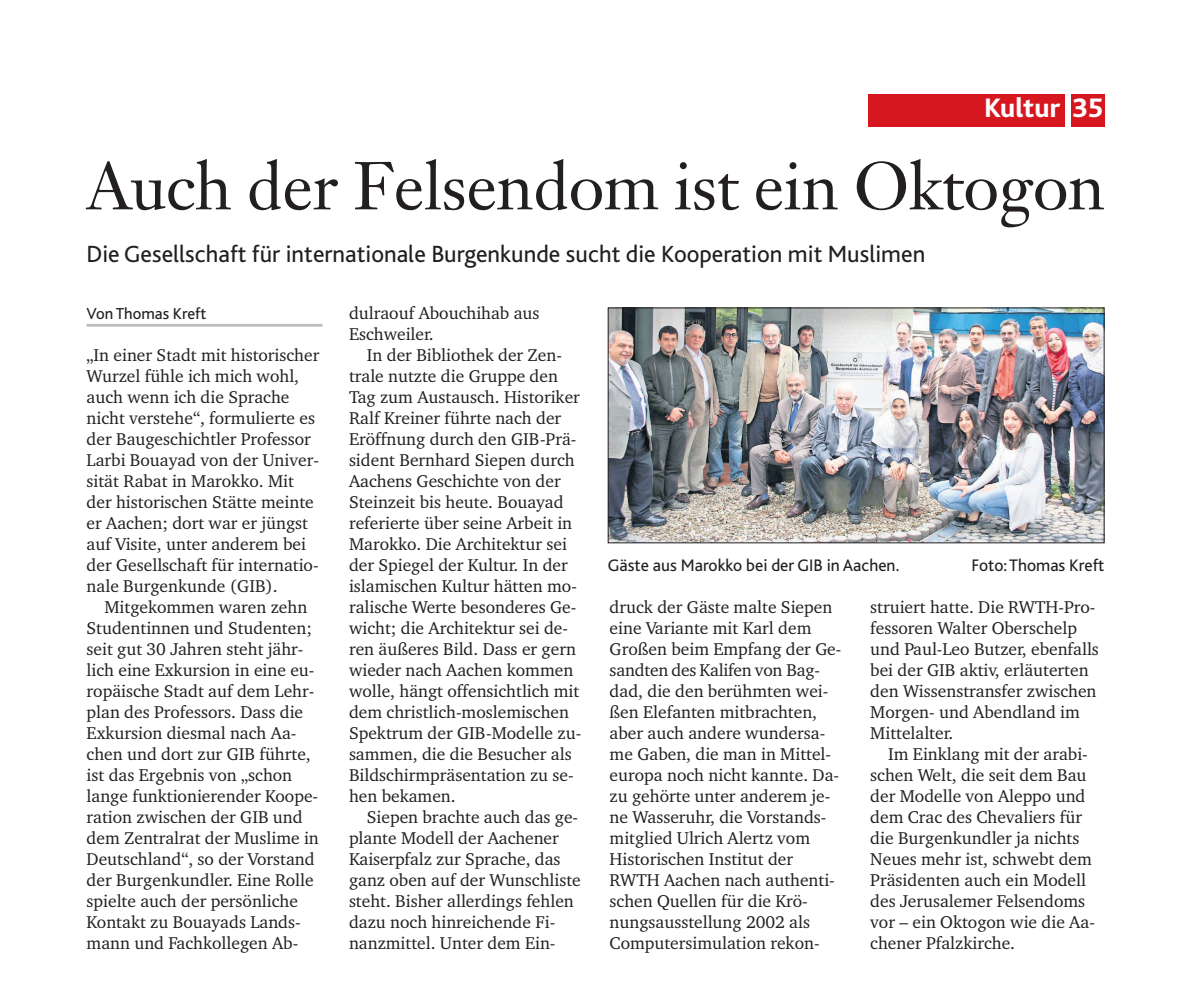
<style>
.page{position:relative;width:1191px;height:994px;background:#fff}
.page>*{position:absolute;margin:0;border:0;box-sizing:border-box;transform-origin:0 0}
.t1{font:66.5px "Janson Text";letter-spacing:-.005em;color:#231f20}
.t2{font:800 28px "Bliss";color:#fff}
.t3{font:24.5px "Bliss";color:#231f20}
.t4{font:17.5px/21px "Charter BT";color:#231f20}
.t5{font:17.5px "Bliss";color:#231f20}
.t6{font:16.62px "Bliss";color:#231f20}
</style>
<div class="page">
<div style="left:868px;top:94px;width:197px;height:32px;background:#d7171f"></div>
<div style="left:1070px;top:95px;width:34px;height:32px;background:#d7171f"></div>
<hr style="left:87px;top:324px;width:235px;height:3px;background:#bcbdc0">
<img style="left:610px;top:310px;width:492px;height:231px">
<div style="left:608px;top:308px;width:496px;height:235px;border:1px solid #231f20"></div>
<h2 class="t2" style="left:984px;top:97px;width:120px">Kultur 35</h2>
<h1 class="t1" style="left:87px;top:159px;width:1020px">Auch der Felsendom ist ein Oktogon</h1>
<h3 class="t3" style="left:87px;top:244px;width:840px">Die Gesellschaft für internationale Burgenkunde sucht die Kooperation mit Muslimen</h3>
<p class="t6" style="left:87px;top:307px;width:121px">Von Thomas Kreft</p>
<p class="t4" style="left:87px;top:346px;width:234px">„In einer Stadt mit historischer<br>Wurzel fühle ich mich wohl, auch wenn ich die Sprache nicht verstehe“, formulierte es der Baugeschichtler Professor<br>Larbi Bouayad von der Univer&shy;sität Rabat in Marokko. Mit der historischen Stätte meinte er Aachen; dort war er jüngst auf Visite, unter anderem bei der Gesellschaft für internatio&shy;nale Burgenkunde (GIB).</p>
<p class="t4" style="left:87px;top:598px;width:234px;text-indent:18px">Mitgekommen waren zehn<br>Studentinnen und Studenten; seit gut 30 Jahren steht jähr&shy;lich eine Exkursion in eine eu&shy;ropäische Stadt auf dem Lehr&shy;plan des Professors. Dass die<br>Exkursion diesmal nach Aa&shy;chen und dort zur GIB führte, ist das Ergebnis von „schon lange funktionierender Koope&shy;ration zwischen der GIB und dem Zentralrat der Muslime in<br>Deutschland“, so der Vorstand der Burgenkundler. Eine Rolle spielte auch der persönliche<br>Kontakt zu Bouayads Lands&shy;mann und Fachkollegen Ab-</p>
<p class="t4" style="left:349px;top:304px;width:192px">dulraouf Abouchihab aus<br>Eschweiler.</p>
<p class="t4" style="left:349px;top:346px;width:234px;text-indent:18px">In der Bibliothek der Zen&shy;trale nutzte die Gruppe den<br>Tag zum Austausch. Historiker<br>Ralf Kreiner führte nach der<br>Eröffnung durch den GIB-Prä&shy;sident Bernhard Siepen durch<br>Aachens Geschichte von der<br>Steinzeit bis heute. Bouayad referierte über seine Arbeit in<br>Marokko. Die Architektur sei der Spiegel der Kultur. In der islamischen Kultur hätten mo&shy;ralische Werte besonderes Ge&shy;wicht; die Architektur sei de&shy;ren äußeres Bild. Dass er gern wieder nach Aachen kommen wolle, hängt offensichtlich mit dem christlich-moslemischen<br>Spektrum der GIB-Modelle zu&shy;sammen, die die Besucher als<br>Bildschirmpräsentation zu se&shy;hen bekamen.</p>
<p class="t4" style="left:349px;top:808px;width:233px;text-indent:18px">Siepen brachte auch das ge&shy;plante Modell der Aachener<br>Kaiserpfalz zur Sprache, das ganz oben auf der Wunschliste steht. Bisher allerdings fehlen dazu noch hinreichende Fi&shy;nanzmittel. Unter dem Ein-</p>
<p class="t5" style="left:608px;top:558px;width:293px">Gäste aus Marokko bei der GIB in Aachen.</p>
<p class="t5" style="left:971px;top:558px;width:134px">Foto: Thomas Kreft</p>
<p class="t4" style="left:609px;top:598px;width:233px">druck der Gäste malte Siepen eine Variante mit Karl dem<br>Großen beim Empfang der Ge&shy;sandten des Kalifen von Bag&shy;dad, die den berühmten wei&shy;ßen Elefanten mitbrachten, aber auch andere wundersa&shy;me Gaben, die man in Mittel&shy;europa noch nicht kannte. Da&shy;zu gehörte unter anderem je&shy;ne Wasseruhr, die Vorstands&shy;mitglied Ulrich Alertz vom<br>Historischen Institut der<br>RWTH Aachen nach authenti&shy;schen Quellen für die Krö&shy;nungsausstellung 2002 als<br>Computersimulation rekon-</p>
<p class="t4" style="left:870px;top:598px;width:230px">struiert hatte. Die RWTH-Pro&shy;fessoren Walter Oberschelp und Paul-Leo Butzer, ebenfalls bei der GIB aktiv, erläuterten den Wissenstransfer zwischen<br>Morgen- und Abendland im<br>Mittelalter.</p>
<p class="t4" style="left:870px;top:745px;width:226px;text-indent:18px">Im Einklang mit der arabi&shy;schen Welt, die seit dem Bau der Modelle von Aleppo und dem Crac des Chevaliers für die Burgenkundler ja nichts<br>Neues mehr ist, schwebt dem<br>Präsidenten auch ein Modell des Jerusalemer Felsendoms vor – ein Oktogon wie die Aa&shy;chener Pfalzkirche.</p>
</div>
